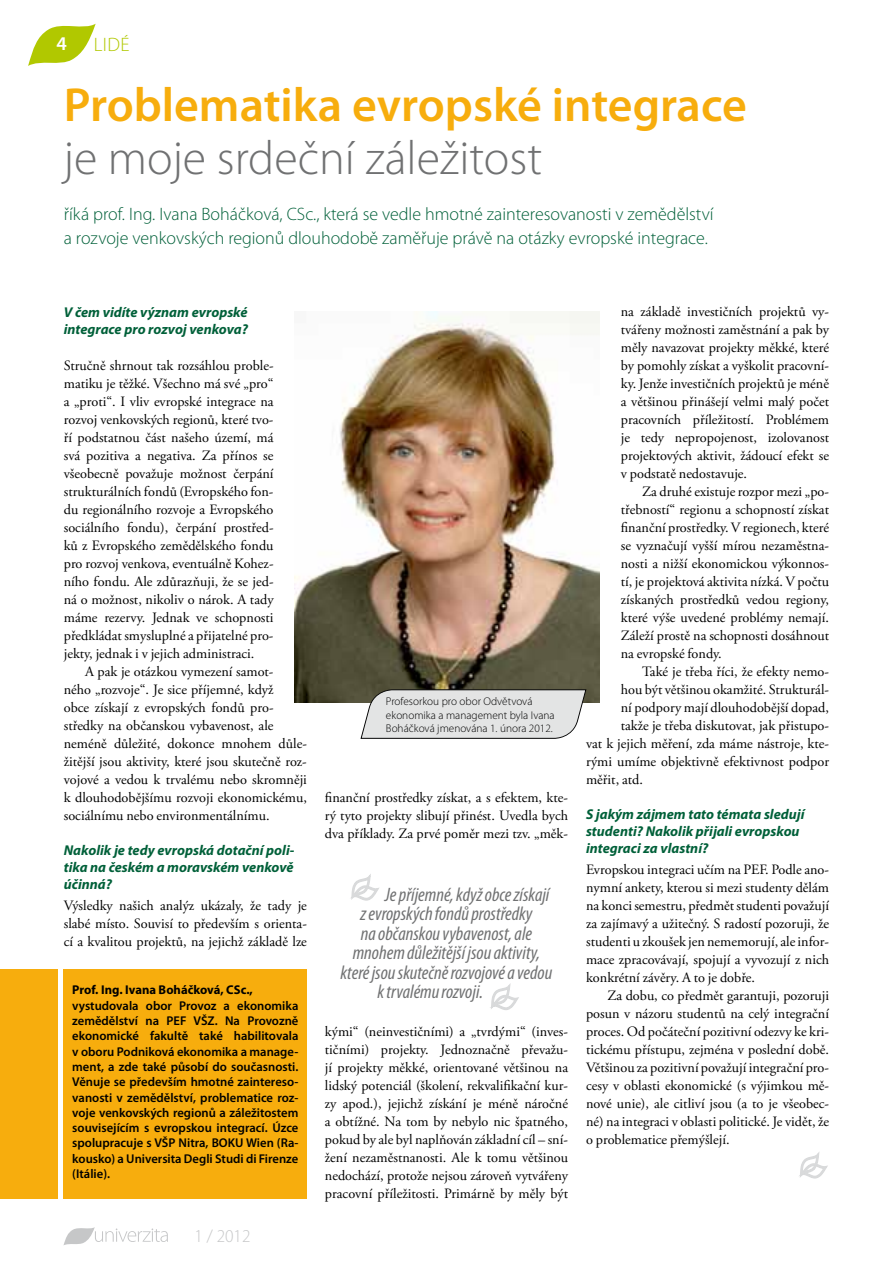
<style>
.page{position:relative;width:893px;height:1263px;background:#fff}
.page>*{position:absolute;margin:0;border:0;box-sizing:border-box;transform-origin:0 0}
.t1{font:600 48px "Myriad Pro";color:#f7ad0d}
.t2{font:300 48px "Myriad Pro";color:#707172}
.t3{font:italic condensed 19.5px "Myriad Pro";color:#707172}
.t4{font:300 19.5px "Myriad Pro";color:#b1c800}
.t5{font:600 19.5px "Myriad Pro";color:#fff}
.t6{font:300 18.15px "Myriad Pro";color:#c6c7c8;scale:.95 1}
.t7{font:300 18px/24px "Myriad Pro";color:#006039}
.t8{font:14.25px/18px "Adobe Garamond Pro";color:#000;text-align:justify}
.t9{font:italic 700 14.25px/17.1px "Myriad Pro";color:#006039}
.t10{font:600 12.75px/15.3px "Myriad Pro";color:#000;text-align:justify}
.t11{font:700 12.75px "Myriad Pro";color:#000}
.t12{font:300 11.25px/13.5px "Myriad Pro";color:#000}
</style>
<div class="page">
<svg style="left:28px;top:23px;width:68px;height:43px"></svg>
<svg style="left:63px;top:1227px;width:105px;height:18px"></svg>
<img style="left:295px;top:311px;width:305px;height:392px">
<div style="left:64px;top:969px;width:243px;height:230px;background:#f7ad0d"></div>
<svg style="left:351px;top:874px;width:28px;height:27px"></svg>
<svg style="left:490px;top:983px;width:29px;height:27px"></svg>
<svg style="left:361px;top:689px;width:225px;height:50px"></svg>
<div style="left:0;top:969px;width:58px;height:230px;background:#f7ad0d"></div>
<svg style="left:799px;top:1152px;width:29px;height:27px"></svg>
<h2 class="t5" style="left:57px;top:31px;width:12px">4</h2>
<h2 class="t4" style="left:94px;top:34px;width:37px">LIDÉ</h2>
<h1 class="t1" style="left:64px;top:74px;width:685px">Problematika evropské integrace</h1>
<h1 class="t2" style="left:64px;top:131px;width:480px">je moje srdeční záležitost</h1>
<p class="t7" style="left:64px;top:202px;width:651px">říká prof. Ing. Ivana Boháčková, CSc., která se vedle hmotné zainteresovanosti v zemědělství a rozvoje venkovských regionů dlouhodobě zaměřuje právě na otázky evropské integrace.</p>
<p class="t9" style="left:64px;top:303px;width:186px">V čem vidíte význam evropské integrace pro rozvoj venkova?</p>
<p class="t8" style="left:64px;top:357px;width:211px">Stručně shrnout tak rozsáhlou proble&shy;matiku je těžké. Všechno má své „pro“ a „proti“. I vliv evropské integrace na rozvoj venkovských regionů, které tvo&shy;ří podstatnou část našeho území, má svá pozitiva a negativa. Za přínos se všeobecně považuje možnost čerpání strukturálních fondů (Evropského fon&shy;du regionálního rozvoje a Evropského sociálního fondu), čerpání prostřed&shy;ků z Evropského zemědělského fondu pro rozvoj venkova, eventuálně Kohez&shy;ního fondu. Ale zdůrazňuji, že se jed&shy;ná o možnost, nikoliv o nárok. A tady máme rezervy. Jednak ve schopnosti předkládat smysluplné a přijatelné pro&shy;jekty, jednak i v jejich administraci.</p>
<p class="t8" style="left:64px;top:663px;width:245px;text-align:left;text-indent:21px">A pak je otázkou vymezení samot-<br>ného „rozvoje“. Je sice příjemné, když<br>obce získají z evropských fondů pro&shy;středky na občanskou vybavenost, ale neméně důležité, dokonce mnohem důle&shy;žitější jsou aktivity, které jsou skutečně roz&shy;vojové a vedou k trvalému nebo skromněji k dlouhodobějšímu rozvoji ekonomickému, sociálnímu nebo environmentálnímu.</p>
<p class="t9" style="left:64px;top:841px;width:232px;text-align:justify">Nakolik je tedy evropská dotační poli&shy;tika na českém a moravském venkově účinná?</p>
<p class="t8" style="left:64px;top:897px;width:245px">Výsledky našich analýz ukázaly, že tady je slabé místo. Souvisí to především s orienta&shy;cí a kvalitou projektů, na jejichž základě lze</p>
<p class="t11" style="left:72px;top:982px;width:182px">Prof. Ing. Ivana Boháčková, CSc.,</p>
<p class="t10" style="left:72px;top:997px;width:228px">vystudovala obor Provoz a ekonomika zemědělství na PEF VŠZ. Na Provozně ekonomické fakultě také habilitovala v oboru Podniková ekonomika a manage&shy;ment, a zde také působí do současnosti.<br>Věnuje se především hmotné zaintereso&shy;vanosti v zemědělství, problematice roz&shy;voje venkovských regionů a záležitostem souvisejícím s evropskou integrací. Úzce spolupracuje s VŠP Nitra, BOKU Wien (Ra&shy;kousko) a Universita Degli Studi di Firenze (Itálie).</p>
<p class="t6" style="left:195px;top:1226px;width:60px">1 / 2012</p>
<p class="t12" style="left:386px;top:695px;width:170px">Profesorkou pro obor Odvětvová ekonomika a management byla Ivana<br>Boháčková jmenována 1. února 2012.</p>
<p class="t8" style="left:325px;top:789px;width:245px">finanční prostředky získat, a s efektem, kte&shy;rý tyto projekty slibují přinést. Uvedla bych dva příklady. Za prvé poměr mezi tzv. „měk-</p>
<h2 class="t3" style="left:385px;top:882px;width:166px">Je příjemné, když obce získají</h2>
<h2 class="t3" style="left:360px;top:902px;width:174px">z evropských fondů prostředky</h2>
<h2 class="t3" style="left:361px;top:921px;width:173px">na občanskou vybavenost, ale</h2>
<h2 class="t3" style="left:353px;top:941px;width:189px">mnohem důležitější jsou aktivity,</h2>
<h2 class="t3" style="left:341px;top:960px;width:213px">které jsou skutečně rozvojové a vedou</h2>
<h2 class="t3" style="left:378px;top:980px;width:107px">k trvalému rozvoji.</h2>
<p class="t8" style="left:325px;top:1023px;width:245px">kými“ (neinvestičními) a „tvrdými“ (inves&shy;tičními) projekty. Jednoznačně převažu&shy;jí projekty měkké, orientované většinou na lidský potenciál (školení, rekvalifikační kur&shy;zy apod.), jejichž získání je méně náročné a obtížné. Na tom by nebylo nic špatného, pokud by ale byl naplňován základní cíl – sní&shy;žení nezaměstnanosti. Ale k tomu většinou nedochází, protože nejsou zároveň vytvářeny pracovní příležitosti. Primárně by měly být</p>
<p class="t8" style="left:621px;top:303px;width:210px">na základě investičních projektů vy&shy;tvářeny možnosti zaměstnání a pak by měly navazovat projekty měkké, které by pomohly získat a vyškolit pracovní&shy;ky. Jenže investičních projektů je méně a většinou přinášejí velmi malý počet pracovních příležitostí. Problémem je tedy nepropojenost, izolovanost projektových aktivit, žádoucí efekt se v podstatě nedostavuje.</p>
<p class="t8" style="left:621px;top:483px;width:210px;text-indent:21px">Za druhé existuje rozpor mezi „po&shy;třebností“ regionu a schopností získat finanční prostředky. V regionech, které se vyznačují vyšší mírou nezaměstna&shy;nosti a nižší ekonomickou výkonnos&shy;tí, je projektová aktivita nízká. V počtu získaných prostředků vedou regiony, které výše uvedené problémy nemají.<br>Záleží prostě na schopnosti dosáhnout na evropské fondy.</p>
<p class="t8" style="left:642px;top:663px;width:188px">Také je třeba říci, že efekty nemo-</p>
<p class="t8" style="left:621px;top:681px;width:210px">hou být většinou okamžité. Strukturál-</p>
<p class="t8" style="left:621px;top:699px;width:210px">ní podpory mají dlouhodobější dopad,</p>
<p class="t8" style="left:621px;top:717px;width:210px">takže je třeba diskutovat, jak přistupo-</p>
<p class="t8" style="left:586px;top:735px;width:245px">vat k jejich měření, zda máme nástroje, kte-</p>
<p class="t8" style="left:586px;top:753px;width:245px">rými umíme objektivně efektivnost podpor</p>
<p class="t8" style="left:586px;top:771px;width:58px">měřit, atd.</p>
<p class="t9" style="left:586px;top:805px;width:220px">S jakým zájmem tato témata sledují studenti? Nakolik přijali evropskou integraci za vlastní?</p>
<p class="t8" style="left:586px;top:861px;width:245px">Evropskou integraci učím na PEF. Podle ano&shy;nymní ankety, kterou si mezi studenty dělám na konci semestru, předmět studenti považují za zajímavý a užitečný. S radostí pozoruji, že studenti u zkoušek jen nememorují, ale infor&shy;mace zpracovávají, spojují a vyvozují z nich konkrétní závěry. A to je dobře.</p>
<p class="t8" style="left:586px;top:987px;width:245px;text-indent:21px">Za dobu, co předmět garantuji, pozoruji posun v názoru studentů na celý integrační proces. Od počáteční pozitivní odezvy ke kri&shy;tickému přístupu, zejména v poslední době.<br>Většinou za pozitivní považují integrační pro&shy;cesy v oblasti ekonomické (s výjimkou mě&shy;nové unie), ale citliví jsou (a to je všeobec&shy;né) na integraci v oblasti politické. Je vidět, že o problematice přemýšlejí.</p>
</div>
